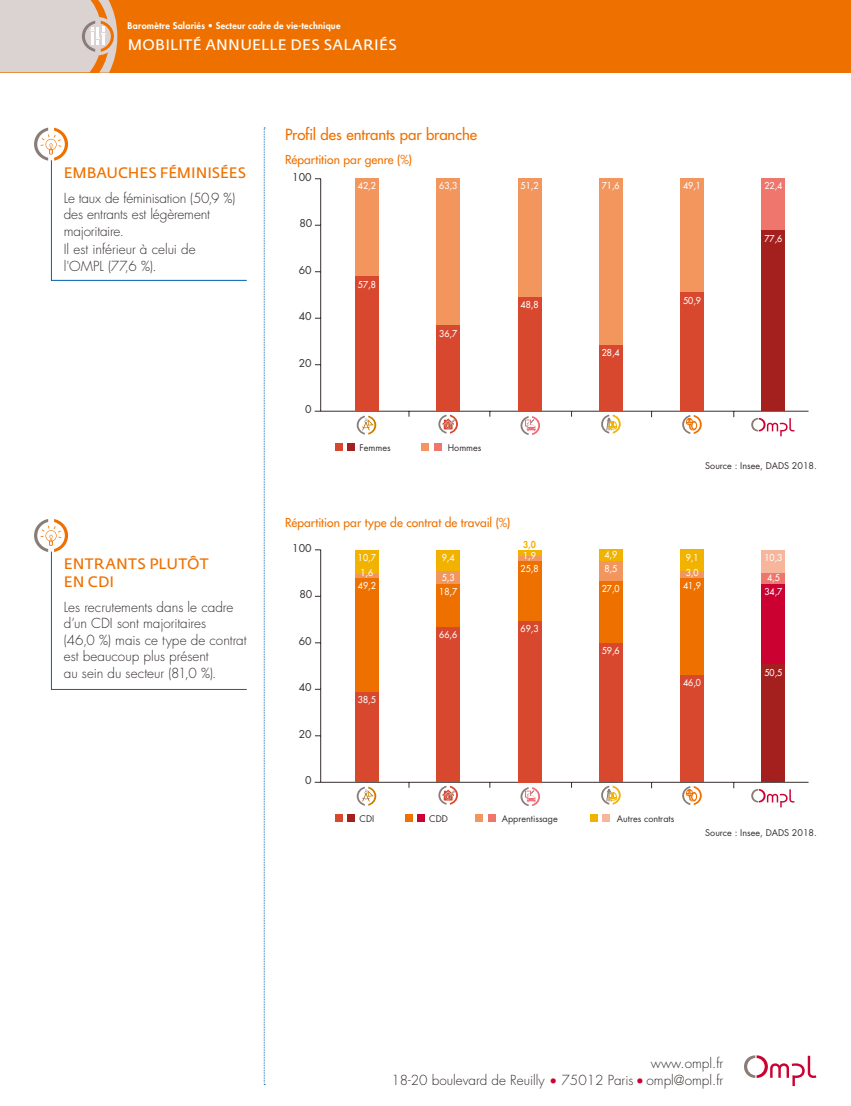
<style>
.page{position:relative;width:851px;height:1106px;background:#fff}
.page>*{position:absolute;margin:0;border:0;box-sizing:border-box;transform-origin:0 0}
.t1{font:15px/18px "Fedra Sans Std";color:#ee7100}
.t2{font:15px "Fedra Sans Std";letter-spacing:.025em;color:#fff}
.t3{font:500 15px "Futura Std";letter-spacing:-.005em;color:#ee7100}
.t4{font:300 13.5px/16.5px "Futura Std";color:#352f2d}
.t5{font:500 12px "Futura Std";letter-spacing:.005em;color:#ee7100}
.t6{font:10.5px "Futura Std";color:#352f2d}
.t7{font:500 9.3px "Futura Std";color:#fff;scale:.95 1}
.t8{font:800 9.3px "Futura Std";color:#f1b300;scale:.95 1}
.t9{font:9px "Futura Std";color:#352f2d}
.t10{font:800 9px "Futura Std";letter-spacing:.025em;color:#fff}
.s1{color:#cb0132}
</style>
<div class="page">
<div style="left:0;top:0;width:850px;height:72px;background:#ee7100"></div>
<svg style="left:264px;top:128px;width:1px;height:957px"></svg>
<svg style="left:34px;top:128px;width:213px;height:153px"></svg>
<svg style="left:34px;top:519px;width:213px;height:171px"></svg>
<svg style="left:744px;top:1055px;width:72px;height:31px"></svg>
<svg style="left:0;top:0;width:117px;height:73px;background:#dbcac0"></svg>
<svg style="left:751px;top:418px;width:43px;height:18px"></svg>
<hr style="left:320px;top:411px;width:488px;height:1px;background:#352f2d">
<hr style="left:320px;top:179px;width:1px;height:232px;background:#352f2d">
<svg style="left:356px;top:411px;width:20px;height:23px"></svg>
<svg style="left:438px;top:411px;width:20px;height:22px"></svg>
<svg style="left:520px;top:411px;width:20px;height:24px"></svg>
<svg style="left:601px;top:411px;width:19px;height:22px"></svg>
<svg style="left:682px;top:411px;width:19px;height:23px"></svg>
<div style="left:355px;top:179px;width:23px;height:98px;background:#f3965e"></div>
<div style="left:436px;top:179px;width:24px;height:147px;background:#f3965e"></div>
<div style="left:518px;top:179px;width:23px;height:118px;background:#f3965e"></div>
<div style="left:599px;top:179px;width:23px;height:166px;background:#f3965e"></div>
<div style="left:680px;top:179px;width:23px;height:114px;background:#f3965e"></div>
<div style="left:761px;top:179px;width:23px;height:52px;background:#ee766d"></div>
<div style="left:355px;top:277px;width:23px;height:134px;background:#d8482f"></div>
<div style="left:436px;top:326px;width:24px;height:85px;background:#d8482f"></div>
<div style="left:518px;top:297px;width:23px;height:114px;background:#d8482f"></div>
<div style="left:599px;top:345px;width:23px;height:66px;background:#d8482f"></div>
<div style="left:680px;top:293px;width:23px;height:118px;background:#d8482f"></div>
<div style="left:761px;top:231px;width:23px;height:180px;background:#a4201e"></div>
<div style="left:421px;top:443px;width:8px;height:7px;background:#f3965e"></div>
<div style="left:336px;top:443px;width:7px;height:7px;background:#d8482f"></div>
<div style="left:434px;top:443px;width:7px;height:7px;background:#ee766d"></div>
<div style="left:348px;top:443px;width:7px;height:7px;background:#a4201e"></div>
<svg style="left:751px;top:789px;width:43px;height:18px"></svg>
<hr style="left:320px;top:782px;width:488px;height:1px;background:#352f2d">
<hr style="left:320px;top:550px;width:1px;height:232px;background:#352f2d">
<svg style="left:356px;top:782px;width:20px;height:23px"></svg>
<svg style="left:438px;top:782px;width:20px;height:22px"></svg>
<svg style="left:520px;top:782px;width:20px;height:24px"></svg>
<svg style="left:601px;top:782px;width:19px;height:22px"></svg>
<svg style="left:682px;top:782px;width:19px;height:23px"></svg>
<div style="left:355px;top:549px;width:23px;height:25px;background:#f1b300"></div>
<div style="left:436px;top:549px;width:24px;height:22px;background:#f1b300"></div>
<div style="left:518px;top:549px;width:23px;height:7px;background:#f1b300"></div>
<div style="left:599px;top:549px;width:23px;height:12px;background:#f1b300"></div>
<div style="left:680px;top:549px;width:23px;height:22px;background:#f1b300"></div>
<div style="left:761px;top:549px;width:23px;height:24px;background:#f7b59c"></div>
<hr style="left:355px;top:574px;width:23px;height:4px;background:#f3965e">
<div style="left:436px;top:571px;width:24px;height:13px;background:#f3965e"></div>
<div style="left:518px;top:556px;width:23px;height:5px;background:#f3965e"></div>
<div style="left:599px;top:561px;width:23px;height:20px;background:#f3965e"></div>
<div style="left:680px;top:571px;width:23px;height:7px;background:#f3965e"></div>
<div style="left:761px;top:573px;width:23px;height:11px;background:#ee766d"></div>
<div style="left:355px;top:578px;width:23px;height:114px;background:#ee7100"></div>
<div style="left:436px;top:584px;width:24px;height:43px;background:#ee7100"></div>
<div style="left:518px;top:561px;width:23px;height:60px;background:#ee7100"></div>
<div style="left:599px;top:581px;width:23px;height:62px;background:#ee7100"></div>
<div style="left:680px;top:578px;width:23px;height:97px;background:#ee7100"></div>
<div style="left:761px;top:584px;width:23px;height:80px;background:#cb0132"></div>
<div style="left:355px;top:692px;width:23px;height:90px;background:#d8482f"></div>
<div style="left:436px;top:627px;width:24px;height:155px;background:#d8482f"></div>
<div style="left:518px;top:621px;width:23px;height:161px;background:#d8482f"></div>
<div style="left:599px;top:643px;width:23px;height:139px;background:#d8482f"></div>
<div style="left:680px;top:675px;width:23px;height:107px;background:#d8482f"></div>
<div style="left:761px;top:664px;width:23px;height:118px;background:#a4201e"></div>
<div style="left:590px;top:814px;width:7px;height:7px;background:#f1b300"></div>
<div style="left:475px;top:814px;width:7px;height:7px;background:#f3965e"></div>
<div style="left:405px;top:814px;width:7px;height:7px;background:#ee7100"></div>
<div style="left:336px;top:814px;width:7px;height:7px;background:#d8482f"></div>
<div style="left:602px;top:814px;width:7px;height:7px;background:#f7b59c"></div>
<div style="left:488px;top:814px;width:7px;height:7px;background:#ee766d"></div>
<div style="left:417px;top:814px;width:7px;height:7px;background:#cb0132"></div>
<div style="left:348px;top:814px;width:7px;height:7px;background:#a4201e"></div>
<p class="t10" style="left:128px;top:20px;width:214px">Baromètre Salariés • Secteur cadre de vie-technique</p>
<p class="t2" style="left:128px;top:35px;width:271px">MOBILITÉ ANNUELLE DES SALARIÉS</p>
<p class="t1" style="left:64px;top:163px;width:184px">EMBAUCHES FÉMINISÉES</p>
<p class="t4" style="left:64px;top:190px;width:173px">Le taux de féminisation (50,9 %) des entrants est légèrement majoritaire.</p>
<p class="t4" style="left:64px;top:241px;width:133px">Il est inférieur à celui de l'OMPL (77,6 %).</p>
<p class="t1" style="left:64px;top:554px;width:146px">ENTRANTS PLUTÔT<br>EN CDI</p>
<p class="t4" style="left:64px;top:599px;width:184px">Les recrutements dans le cadre d’un CDI sont majoritaires<br>(46,0 %) mais ce type de contrat est beaucoup plus présent<br>au sein du secteur (81,0 %).</p>
<p class="t3" style="left:285px;top:125px;width:193px">Profil des entrants par branche</p>
<p class="t5" style="left:285px;top:151px;width:128px">Répartition par genre (%)</p>
<p class="t6" style="left:292px;top:170px;width:21px">100</p>
<p class="t6" style="left:299px;top:216px;width:14px">80</p>
<p class="t6" style="left:299px;top:263px;width:14px">60</p>
<p class="t6" style="left:299px;top:309px;width:14px">40</p>
<p class="t6" style="left:299px;top:356px;width:14px">20</p>
<p class="t6" style="left:305px;top:402px;width:8px">0</p>
<p class="t7" style="left:358px;top:180px;width:20px">42,2</p>
<p class="t7" style="left:439px;top:180px;width:20px">63,3</p>
<p class="t7" style="left:520px;top:180px;width:20px">51,2</p>
<p class="t7" style="left:601px;top:180px;width:20px">71,6</p>
<p class="t7" style="left:683px;top:180px;width:20px">49,1</p>
<p class="t7" style="left:764px;top:180px;width:20px">22,4</p>
<p class="t7" style="left:358px;top:278px;width:20px">57,8</p>
<p class="t7" style="left:439px;top:327px;width:20px">36,7</p>
<p class="t7" style="left:520px;top:299px;width:20px">48,8</p>
<p class="t9" style="left:359px;top:441px;width:33px">Femmes</p>
<p class="t9" style="left:448px;top:441px;width:35px">Hommes</p>
<p class="t7" style="left:601px;top:346px;width:20px">28,4</p>
<p class="t7" style="left:683px;top:294px;width:20px">50,9</p>
<p class="t7" style="left:764px;top:232px;width:20px">77,6</p>
<p class="t9" style="left:705px;top:460px;width:113px">Source : Insee, DADS 2018.</p>
<p class="t5" style="left:285px;top:514px;width:227px">Répartition par type de contrat de travail (%)</p>
<p class="t6" style="left:292px;top:541px;width:21px">100</p>
<p class="t6" style="left:299px;top:587px;width:14px">80</p>
<p class="t6" style="left:299px;top:634px;width:14px">60</p>
<p class="t7" style="left:358px;top:551px;width:20px">10,7</p>
<p class="t7" style="left:442px;top:551px;width:15px">9,4</p>
<p class="t7" style="left:360px;top:567px;width:15px">1,6</p>
<p class="t7" style="left:358px;top:580px;width:20px">49,2</p>
<p class="t7" style="left:442px;top:571px;width:15px">5,3</p>
<p class="t7" style="left:439px;top:585px;width:20px">18,7</p>
<p class="t7" style="left:439px;top:629px;width:20px">66,6</p>
<p class="t8" style="left:523px;top:538px;width:15px">3,0</p>
<p class="t7" style="left:523px;top:550px;width:15px">1,9</p>
<p class="t7" style="left:520px;top:562px;width:20px">25,8</p>
<p class="t7" style="left:520px;top:622px;width:20px">69,3</p>
<p class="t6" style="left:299px;top:680px;width:14px">40</p>
<p class="t6" style="left:299px;top:727px;width:14px">20</p>
<p class="t7" style="left:358px;top:694px;width:20px">38,5</p>
<p class="t6" style="left:305px;top:773px;width:8px">0</p>
<p class="t7" style="left:604px;top:548px;width:15px">4,9</p>
<p class="t7" style="left:685px;top:551px;width:15px">9,1</p>
<p class="t7" style="left:764px;top:551px;width:20px">10,3</p>
<p class="t7" style="left:604px;top:562px;width:15px">8,5</p>
<p class="t7" style="left:685px;top:567px;width:15px">3,0</p>
<p class="t7" style="left:601px;top:582px;width:20px">27,0</p>
<p class="t7" style="left:683px;top:579px;width:20px">41,9</p>
<p class="t7" style="left:601px;top:645px;width:20px">59,6</p>
<p class="t7" style="left:683px;top:676px;width:20px">46,0</p>
<p class="t7" style="left:767px;top:572px;width:15px">4,5</p>
<p class="t7" style="left:764px;top:585px;width:20px">34,7</p>
<p class="t7" style="left:764px;top:666px;width:20px">50,5</p>
<p class="t9" style="left:359px;top:812px;width:16px">CDI</p>
<p class="t9" style="left:429px;top:812px;width:20px">CDD</p>
<p class="t9" style="left:501px;top:812px;width:57px">Apprentissage</p>
<p class="t9" style="left:616px;top:812px;width:59px">Autres contrats</p>
<p class="t9" style="left:705px;top:827px;width:113px">Source : Insee, DADS 2018.</p>
<p class="t4" style="left:391px;top:1055px;width:333px;text-align:right">www.ompl.fr<br>18-20 boulevard de Reuilly <span class="s1">•</span> 75012 Paris <span class="s1">•</span> ompl@ompl.fr</p>
</div>
